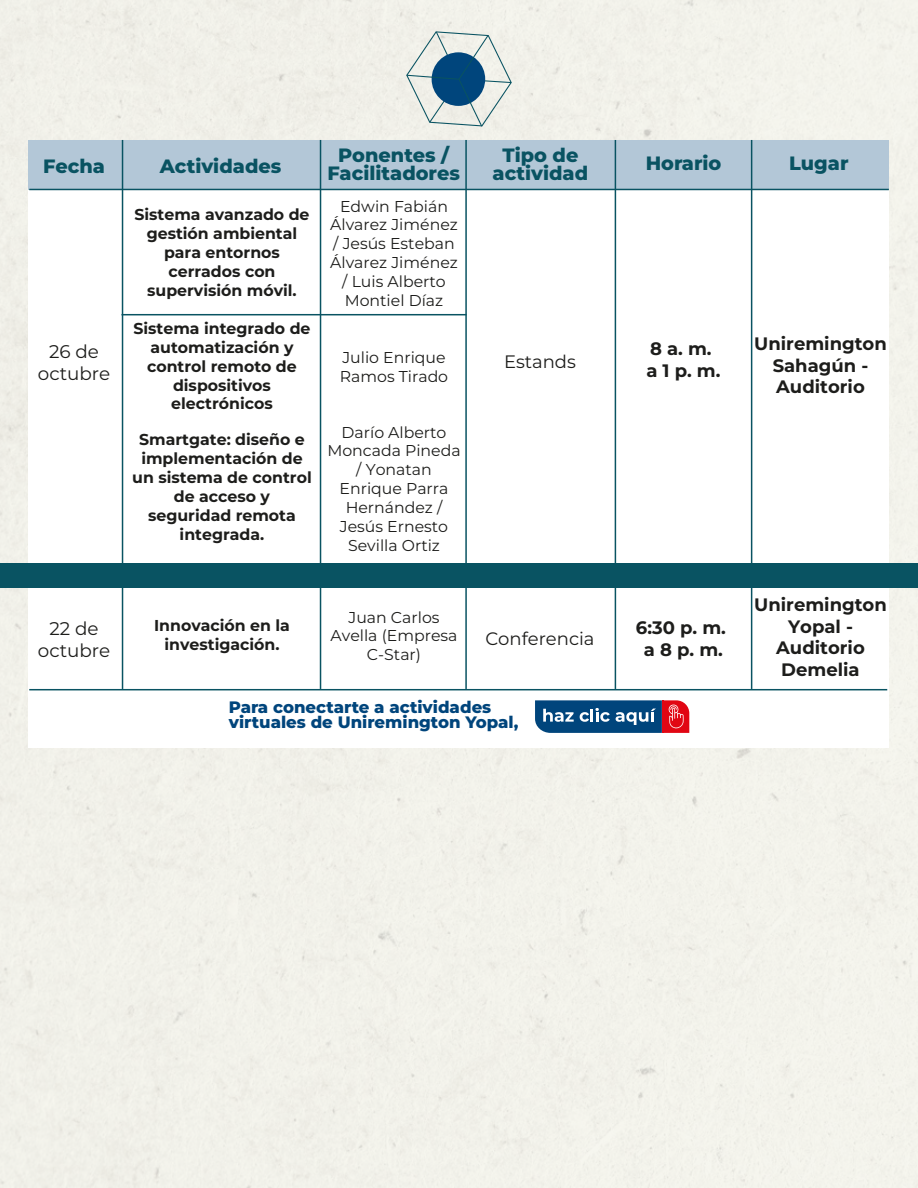
<style>
.page{position:relative;width:918px;height:1188px;background:#f2f1ea}
.page>*{position:absolute;margin:0;border:0;box-sizing:border-box;transform-origin:0 0}
.t1{font:800 19.2px/18.3px "Montserrat";color:#095362;text-align:center}
.t2{font:18.3px/22px "Montserrat";color:#1d1d1b;text-align:center}
.t3{font:700 18px/21.6px "Montserrat";color:#1d1d1b;text-align:center}
.t4{font:18px "Montserrat";color:#1d1d1b}
.t5{font:800 16.5px/15.1px "Montserrat";color:#00457c}
.t6{font:700 15.75px/18.9px "Montserrat";color:#1d1d1b;text-align:center}
.t7{font:15.75px/18.9px "Montserrat";color:#1d1d1b;text-align:center}
</style>
<div class="page">
<div style="left:28px;top:140px;width:862px;height:607px;background:#fff"></div>
<div style="left:28px;top:140px;width:862px;height:50px;background:#b3c7d7"></div>
<hr style="left:29px;top:189px;width:860px;height:1px;background:#095362">
<hr style="left:320px;top:140px;width:1px;height:549px;background:#095362">
<hr style="left:122px;top:140px;width:1px;height:549px;background:#095362">
<hr style="left:465px;top:140px;width:2px;height:549px;background:#095362">
<hr style="left:615px;top:140px;width:1px;height:549px;background:#095362">
<hr style="left:751px;top:140px;width:1px;height:549px;background:#095362">
<svg style="left:406px;top:31px;width:106px;height:95px;background:#afc1c9"></svg>
<hr style="left:122px;top:314px;width:344px;height:1px;background:#095362">
<hr style="left:29px;top:689px;width:858px;height:1px;background:#095362">
<div style="left:0;top:564px;width:918px;height:24px;background:#095362"></div>
<svg style="left:535px;top:700px;width:154px;height:33px;background:#4a5981"></svg>
<p class="t1" style="left:43px;top:156px;width:63px">Fecha</p>
<p class="t1" style="left:160px;top:156px;width:123px">Actividades</p>
<p class="t1" style="left:327px;top:145px;width:134px">Ponentes /<br>Facilitadores</p>
<p class="t1" style="left:493px;top:145px;width:97px">Tipo de actividad</p>
<p class="t1" style="left:646px;top:153px;width:77px">Horario</p>
<p class="t1" style="left:789px;top:153px;width:61px">Lugar</p>
<p class="t6" style="left:134px;top:204px;width:177px">Sistema avanzado de gestión ambiental para entornos cerrados con supervisión móvil.</p>
<p class="t7" style="left:330px;top:196px;width:129px">Edwin Fabián<br>Álvarez Jiménez / Jesús Esteban<br>Álvarez Jiménez / Luis Alberto<br>Montiel Díaz</p>
<p class="t6" style="left:133px;top:318px;width:179px">Sistema integrado de automatización y control remoto de dispositivos electrónicos</p>
<p class="t2" style="left:38px;top:339px;width:74px">26 de octubre</p>
<p class="t3" style="left:754px;top:332px;width:134px">Uniremington<br>Sahagún -<br>Auditorio</p>
<p class="t3" style="left:646px;top:337px;width:76px;text-align:left">8 a. m. a 1 p. m.</p>
<p class="t7" style="left:340px;top:347px;width:110px;text-align:left">Julio Enrique<br>Ramos Tirado</p>
<p class="t4" style="left:504px;top:349px;width:73px">Estands</p>
<p class="t6" style="left:132px;top:430px;width:181px">Smartgate: diseño e implementación de un sistema de control de acceso y seguridad remota integrada.</p>
<p class="t7" style="left:327px;top:422px;width:135px">Darío Alberto<br>Moncada Pineda / Yonatan<br>Enrique Parra<br>Hernández /<br>Jesús Ernesto<br>Sevilla Ortiz</p>
<p class="t6" style="left:154px;top:616px;width:137px">Innovación en la investigación.</p>
<p class="t7" style="left:331px;top:607px;width:128px">Juan Carlos<br>Avella (Empresa<br>C-Star)</p>
<p class="t2" style="left:38px;top:617px;width:74px">22 de octubre</p>
<p class="t3" style="left:636px;top:616px;width:91px">6:30 p. m. a 8 p. m.</p>
<p class="t4" style="left:485px;top:626px;width:111px">Conferencia</p>
<p class="t5" style="left:229px;top:698px;width:291px">Para conectarte a actividades virtuales de Uniremington Yopal,</p>
<p class="t3" style="left:754px;top:593px;width:134px">Uniremington<br>Yopal -<br>Auditorio<br>Demelia</p>
</div>
